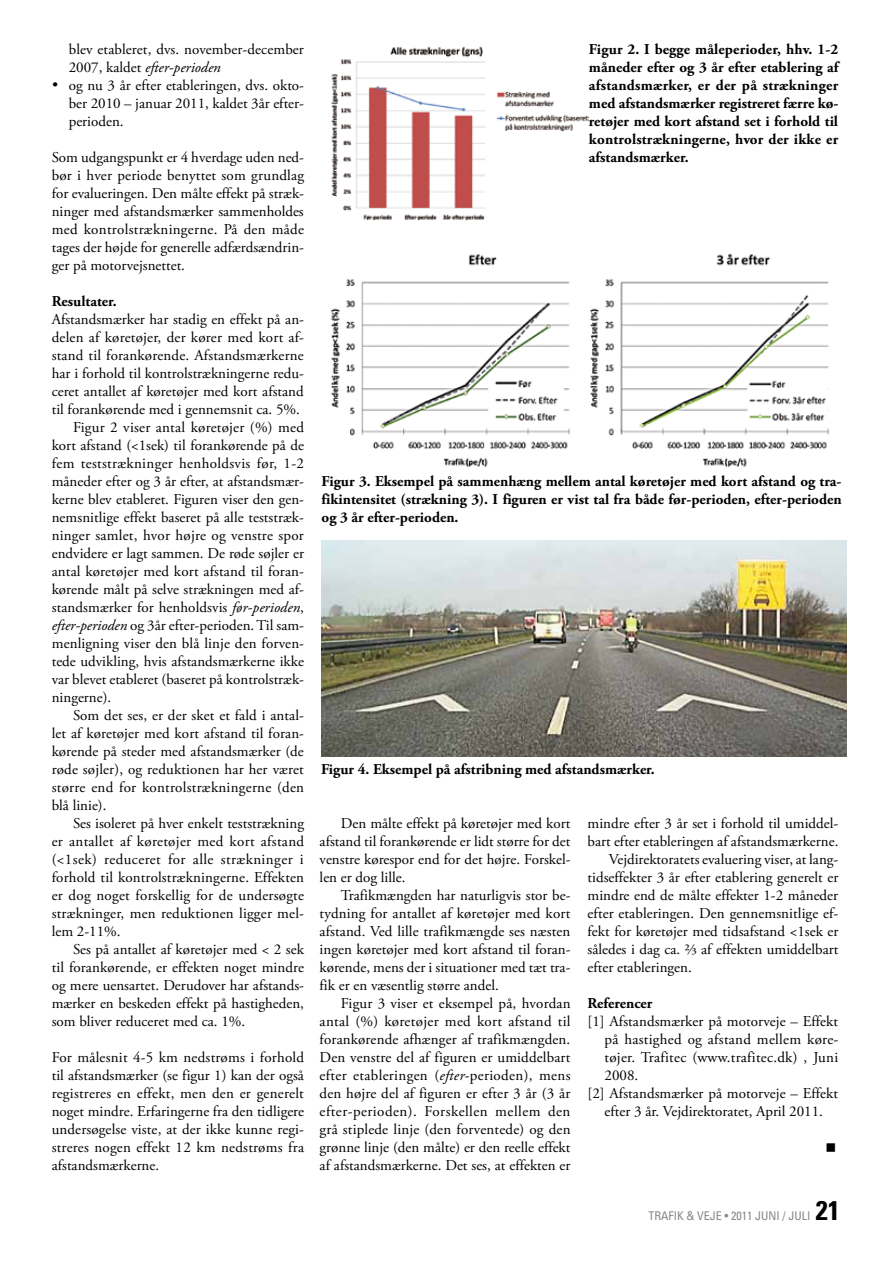
<style>
.page{position:relative;width:893px;height:1263px;background:#fff}
.page>*{position:absolute;margin:0;border:0;box-sizing:border-box;transform-origin:0 0}
.t1{font:700 condensed 27px "Univers";color:#000}
.t2{font:15px/18px "Adobe Garamond Pro";color:#000;text-align:justify}
.t3{font:700 15px/18px "Adobe Garamond Pro";color:#000;text-align:justify}
.t4{font:15px "Adobe Garamond Pro";letter-spacing:.02em;color:#000}
.t5{font:15px "Adobe Garamond Pro";letter-spacing:.03em;color:#000}
.t6{font:condensed 12px "Univers";color:#87888a}
.s1{font-style:italic}
</style>
<div class="page">
<img style="left:331px;top:46px;width:258px;height:175px">
<img style="left:321px;top:540px;width:525px;height:216px">
<img style="left:330px;top:253px;width:499px;height:215px">
<p class="t2" style="left:69px;top:41px;width:237px">blev etableret, dvs. november-december<br>2007, kaldet <span class="s1">efter-perioden</span></p>
<p class="t2" style="left:69px;top:77px;width:237px;text-indent:-17px">• og nu 3 år efter etableringen, dvs. okto&shy;ber 2010 – januar 2011, kaldet 3år efter&shy;perioden.</p>
<p class="t2" style="left:52px;top:149px;width:254px">Som udgangspunkt er 4 hverdage uden ned&shy;bør i hver periode benyttet som grundlag for evalueringen. Den målte effekt på stræk&shy;ninger med afstandsmærker sammenholdes med kontrolstrækningerne. På den måde tages der højde for generelle adfærdsændrin&shy;ger på motorvejsnettet.</p>
<p class="t3" style="left:52px;top:293px;width:66px">Resultater.</p>
<p class="t2" style="left:52px;top:311px;width:254px">Afstandsmærker har stadig en effekt på an-</p>
<p class="t2" style="left:52px;top:329px;width:254px">delen af køretøjer, der kører med kort af-</p>
<p class="t2" style="left:52px;top:347px;width:254px">stand til forankørende. Afstandsmærkerne</p>
<p class="t2" style="left:52px;top:365px;width:254px">har i forhold til kontrolstrækningerne redu-</p>
<p class="t2" style="left:52px;top:383px;width:254px">ceret antallet af køretøjer med kort afstand</p>
<p class="t2" style="left:52px;top:401px;width:250px">til forankørende med i gennemsnit ca. 5%.</p>
<p class="t2" style="left:73px;top:419px;width:233px">Figur 2 viser antal køretøjer (%) med</p>
<p class="t2" style="left:52px;top:437px;width:254px">kort afstand (&lt;1sek) til forankørende på de</p>
<p class="t4" style="left:52px;top:454px;width:254px">fem teststrækninger henholdsvis før, 1-2</p>
<p class="t2" style="left:52px;top:473px;width:254px">måneder efter og 3 år efter, at afstandsmær-</p>
<p class="t2" style="left:52px;top:491px;width:254px">kerne blev etableret. Figuren viser den gen-</p>
<p class="t2" style="left:52px;top:509px;width:254px">nemsnitlige effekt baseret på alle teststræk-</p>
<p class="t2" style="left:52px;top:527px;width:254px">ninger samlet, hvor højre og venstre spor</p>
<p class="t2" style="left:52px;top:545px;width:254px">endvidere er lagt sammen. De røde søjler er</p>
<p class="t2" style="left:52px;top:563px;width:254px">antal køretøjer med kort afstand til foran-</p>
<p class="t2" style="left:52px;top:581px;width:254px">kørende målt på selve strækningen med af-</p>
<p class="t2" style="left:52px;top:599px;width:254px">standsmærker for henholdsvis <span class="s1">før-perioden</span>,</p>
<p class="t2" style="left:52px;top:617px;width:254px"><span class="s1">efter-perioden</span> og 3år efter-perioden. Til sam-</p>
<p class="t2" style="left:52px;top:635px;width:254px">menligning viser den blå linje den forven-</p>
<p class="t2" style="left:52px;top:653px;width:254px">tede udvikling, hvis afstandsmærkerne ikke</p>
<p class="t2" style="left:52px;top:671px;width:254px">var blevet etableret (baseret på kontrolstræk-</p>
<p class="t2" style="left:52px;top:689px;width:61px">ningerne).</p>
<p class="t2" style="left:73px;top:707px;width:233px">Som det ses, er der sket et fald i antal-</p>
<p class="t2" style="left:52px;top:725px;width:254px">let af køretøjer med kort afstand til foran-</p>
<p class="t2" style="left:52px;top:743px;width:254px">kørende på steder med afstandsmærker (de</p>
<p class="t2" style="left:52px;top:761px;width:254px">røde søjler), og reduktionen har her været</p>
<p class="t2" style="left:52px;top:779px;width:254px">større end for kontrolstrækningerne (den</p>
<p class="t2" style="left:52px;top:797px;width:56px">blå linie).</p>
<p class="t2" style="left:73px;top:815px;width:233px">Ses isoleret på hver enkelt teststrækning</p>
<p class="t4" style="left:52px;top:832px;width:254px">er antallet af køretøjer med kort afstand</p>
<p class="t5" style="left:52px;top:850px;width:254px">(&lt;1sek) reduceret for alle strækninger i</p>
<p class="t2" style="left:52px;top:869px;width:254px">forhold til kontrolstrækningerne. Effekten</p>
<p class="t2" style="left:52px;top:887px;width:254px">er dog noget forskellig for de undersøgte</p>
<p class="t2" style="left:52px;top:905px;width:254px">strækninger, men reduktionen ligger mel-</p>
<p class="t2" style="left:52px;top:923px;width:70px">lem 2-11%.</p>
<p class="t2" style="left:73px;top:941px;width:232px">Ses på antallet af køretøjer med &lt; 2 sek</p>
<p class="t2" style="left:52px;top:959px;width:254px">til forankørende, er effekten noget mindre</p>
<p class="t2" style="left:52px;top:977px;width:254px">og mere uensartet. Derudover har afstands-</p>
<p class="t2" style="left:52px;top:995px;width:254px">mærker en beskeden effekt på hastigheden,</p>
<p class="t2" style="left:52px;top:1013px;width:195px">som bliver reduceret med ca. 1%.</p>
<p class="t2" style="left:52px;top:1049px;width:254px">For målesnit 4-5 km nedstrøms i forhold til afstandsmærker (se figur 1) kan der også registreres en effekt, men den er generelt noget mindre. Erfaringerne fra den tidligere undersøgelse viste, at der ikke kunne regi&shy;streres nogen effekt 12 km nedstrøms fra afstandsmærkerne.</p>
<p class="t3" style="left:589px;top:41px;width:251px">Figur 2. I begge måleperioder, hhv. 1-2 måneder efter og 3 år efter etablering af afstandsmærker, er der på strækninger med afstandsmærker registreret færre kø&shy;retøjer med kort afstand set i forhold til kontrolstrækningerne, hvor der ikke er afstandsmærker.</p>
<p class="t3" style="left:322px;top:473px;width:521px">Figur 3. Eksempel på sammenhæng mellem antal køretøjer med kort afstand og tra&shy;fikintensitet (strækning 3). I figuren er vist tal fra både før-perioden, efter-perioden og 3 år efter-perioden.</p>
<p class="t3" style="left:321px;top:761px;width:335px">Figur 4. Eksempel på afstribning med afstandsmærker.</p>
<p class="t2" style="left:320px;top:815px;width:252px;text-indent:21px">Den målte effekt på køretøjer med kort afstand til forankørende er lidt større for det venstre kørespor end for det højre. Forskel&shy;len er dog lille.</p>
<p class="t2" style="left:320px;top:887px;width:252px;text-indent:21px">Trafikmængden har naturligvis stor be&shy;tydning for antallet af køretøjer med kort afstand. Ved lille trafikmængde ses næsten ingen køretøjer med kort afstand til foran&shy;kørende, mens der i situationer med tæt tra&shy;fik er en væsentlig større andel.</p>
<p class="t2" style="left:320px;top:995px;width:252px;text-indent:21px">Figur 3 viser et eksempel på, hvordan antal (%) køretøjer med kort afstand til forankørende afhænger af trafikmængden.<br>Den venstre del af figuren er umiddelbart efter etableringen (<span class="s1">efter</span>-perioden), mens den højre del af figuren er efter 3 år (3 år efter-perioden). Forskellen mellem den grå stiplede linje (den forventede) og den grønne linje (den målte) er den reelle effekt af afstandsmærkerne. Det ses, at effekten er</p>
<p class="t2" style="left:587px;top:815px;width:252px">mindre efter 3 år set i forhold til umiddel-</p>
<p class="t2" style="left:587px;top:833px;width:252px">bart efter etableringen af afstandsmærkerne.</p>
<p class="t2" style="left:609px;top:851px;width:231px">Vejdirektoratets evaluering viser, at lang-</p>
<p class="t2" style="left:587px;top:869px;width:252px">tidseffekter 3 år efter etablering generelt er</p>
<p class="t2" style="left:587px;top:887px;width:252px">mindre end de målte effekter 1-2 måneder</p>
<p class="t2" style="left:587px;top:905px;width:252px">efter etableringen. Den gennemsnitlige ef-</p>
<p class="t2" style="left:587px;top:923px;width:253px">fekt for køretøjer med tidsafstand &lt;1sek er</p>
<p class="t2" style="left:587px;top:941px;width:252px">således i dag ca. ⅔ af effekten umiddelbart</p>
<p class="t2" style="left:587px;top:959px;width:106px">efter etableringen.</p>
<p class="t3" style="left:587px;top:995px;width:66px">Referencer</p>
<p class="t2" style="left:587px;top:1013px;width:252px">[1] Afstandsmærker på motorveje – Effekt</p>
<p class="t4" style="left:604px;top:1030px;width:235px">på hastighed og afstand mellem køre-</p>
<p class="t4" style="left:604px;top:1048px;width:235px">tøjer. Trafitec (www.trafitec.dk) , Juni</p>
<p class="t2" style="left:604px;top:1067px;width:35px">2008.</p>
<p class="t2" style="left:587px;top:1085px;width:252px">[2] Afstandsmærker på motorveje – Effekt</p>
<p class="t2" style="left:604px;top:1103px;width:220px">efter 3 år. Vejdirektoratet, April 2011.</p>
<p class="t6" style="left:648px;top:1208px;width:163px">TRAFIK &amp; VEJE • 2011 JUNI / JULI</p>
<h1 class="t1" style="left:816px;top:1194px;width:25px">21</h1>
</div>
